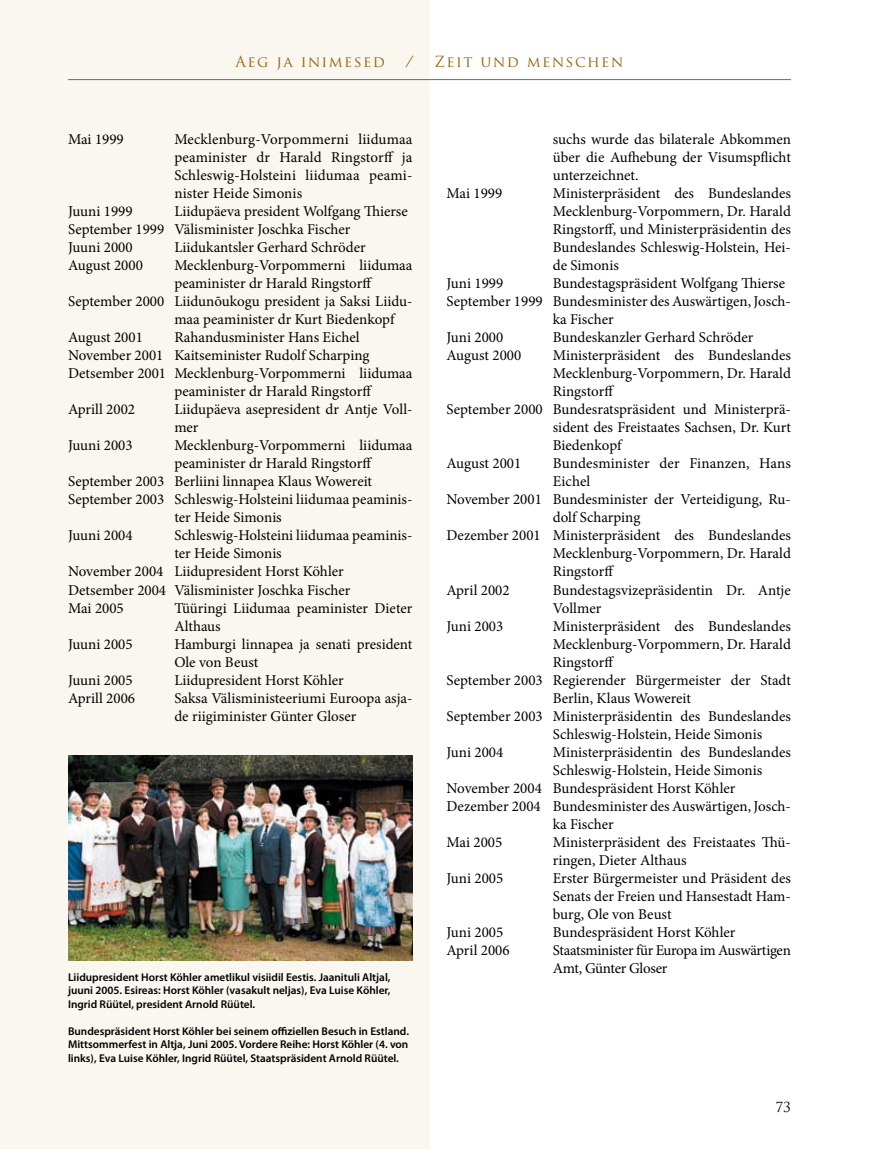
<style>
.page{position:relative;width:893px;height:1149px;background:#fff}
.page>*{position:absolute;margin:0;border:0;box-sizing:border-box;transform-origin:0 0}
.t1{font:15px/18px "Minion Pro";color:#000}
.t2{font:15px/18px "Minion Pro";letter-spacing:-.02em;color:#000}
.t3{font:15px "Trajan Pro";letter-spacing:.1em;color:#9b6414}
.t4{font:13.5px "Trajan Pro";color:#000}
.t5{font:600 11.25px/13.5px "Myriad Pro";color:#000;text-align:justify}
</style>
<div class="page">
<div style="left:0;top:0;width:429px;height:1148px;background:#faf6f0"></div>
<hr style="left:68px;top:79px;width:723px;height:1px;background:#9b6414">
<img style="left:68px;top:755px;width:344px;height:205px">
<p class="t3" style="left:235px;top:52px;width:151px">Aeg ja inimesed</p>
<p class="t3" style="left:406px;top:52px;width:10px">/</p>
<p class="t3" style="left:434px;top:52px;width:190px">Zeit und menschen</p>
<p class="t1" style="left:68px;top:130px;width:57px">Mai 1999</p>
<p class="t1" style="left:174px;top:130px;width:240px;text-align:justify">Mecklenburg-Vorpommerni liidumaa peaminister dr Harald Ringstorff ja Schleswig-Holsteini liidumaa peami&shy;nister Heide Simonis</p>
<p class="t1" style="left:68px;top:202px;width:66px">Juuni 1999</p>
<p class="t1" style="left:68px;top:202px;width:341px;text-indent:106px">Liidupäeva president Wolfgang Thierse<br>September 1999 Välisminister Joschka Fischer<br>Juuni 2000</p>
<p class="t1" style="left:174px;top:238px;width:193px">Liidukantsler Gerhard Schröder</p>
<p class="t1" style="left:68px;top:256px;width:76px">August 2000</p>
<p class="t1" style="left:174px;top:256px;width:240px">Mecklenburg-Vorpommerni liidumaa</p>
<p class="t1" style="left:174px;top:274px;width:199px">peaminister dr Harald Ringstorff</p>
<p class="t1" style="left:68px;top:292px;width:346px">September 2000 Liidunõukogu president ja Saksi Liidu-</p>
<p class="t1" style="left:174px;top:310px;width:222px">maa peaminister dr Kurt Biedenkopf</p>
<p class="t1" style="left:68px;top:328px;width:76px">August 2001</p>
<p class="t1" style="left:174px;top:328px;width:187px">Rahandusminister Hans Eichel</p>
<p class="t1" style="left:68px;top:346px;width:303px">November 2001 Kaitseminister Rudolf Scharping</p>
<p class="t1" style="left:68px;top:364px;width:346px">Detsember 2001 Mecklenburg-Vorpommerni liidumaa</p>
<p class="t1" style="left:174px;top:382px;width:199px">peaminister dr Harald Ringstorff</p>
<p class="t1" style="left:68px;top:400px;width:69px">Aprill 2002</p>
<p class="t1" style="left:174px;top:400px;width:240px">Liidupäeva asepresident dr Antje Voll&shy;mer</p>
<p class="t1" style="left:68px;top:436px;width:66px">Juuni 2003</p>
<p class="t1" style="left:174px;top:436px;width:240px">Mecklenburg-Vorpommerni liidumaa</p>
<p class="t1" style="left:174px;top:454px;width:199px">peaminister dr Harald Ringstorff</p>
<p class="t1" style="left:68px;top:472px;width:306px">September 2003 Berliini linnapea Klaus Wowereit</p>
<p class="t1" style="left:68px;top:490px;width:346px">September 2003 Schleswig-Holsteini liidumaa peaminis-</p>
<p class="t1" style="left:174px;top:508px;width:109px">ter Heide Simonis</p>
<p class="t1" style="left:68px;top:526px;width:66px">Juuni 2004</p>
<p class="t1" style="left:174px;top:526px;width:240px">Schleswig-Holsteini liidumaa peaminis-</p>
<p class="t1" style="left:174px;top:544px;width:109px">ter Heide Simonis</p>
<p class="t1" style="left:68px;top:562px;width:277px">November 2004 Liidupresident Horst Köhler</p>
<p class="t1" style="left:68px;top:580px;width:284px">Detsember 2004 Välisminister Joschka Fischer</p>
<p class="t1" style="left:68px;top:598px;width:57px">Mai 2005</p>
<p class="t1" style="left:174px;top:598px;width:240px">Tüüringi Liidumaa peaminister Dieter<br>Althaus</p>
<p class="t1" style="left:68px;top:634px;width:66px">Juuni 2005</p>
<p class="t1" style="left:174px;top:634px;width:240px">Hamburgi linnapea ja senati president<br>Ole von Beust</p>
<p class="t1" style="left:68px;top:670px;width:66px">Juuni 2005</p>
<p class="t1" style="left:174px;top:670px;width:171px">Liidupresident Horst Köhler</p>
<p class="t1" style="left:68px;top:688px;width:69px">Aprill 2006</p>
<p class="t1" style="left:174px;top:688px;width:240px">Saksa Välisministeeriumi Euroopa asja&shy;de riigiminister Günter Gloser</p>
<p class="t5" style="left:68px;top:969px;width:324px">Liidupresident Horst Köhler ametlikul visiidil Eestis. Jaanituli Altjal, juuni 2005. Esireas: Horst Köhler (vasakult neljas), Eva Luise Köhler, Ingrid Rüütel, president Arnold Rüütel.</p>
<p class="t5" style="left:68px;top:1023px;width:342px">Bundespräsident Horst Köhler bei seinem offiziellen Besuch in Estland.<br>Mittsommerfest in Altja, Juni 2005. Vordere Reihe: Horst Köhler (4. von links), Eva Luise Köhler, Ingrid Rüütel, Staatspräsident Arnold Rüütel.</p>
<p class="t1" style="left:553px;top:130px;width:240px;text-align:justify">suchs wurde das bilaterale Abkommen über die Aufhebung der Visumspflicht unterzeichnet.</p>
<p class="t1" style="left:446px;top:184px;width:57px">Mai 1999</p>
<p class="t1" style="left:553px;top:184px;width:240px;text-align:justify">Ministerpräsident des Bundeslandes Mecklenburg-Vorpommern, Dr. Harald Ringstorff, und Ministerpräsidentin des Bundeslandes Schleswig-Holstein, Hei&shy;de Simonis</p>
<p class="t1" style="left:446px;top:274px;width:58px">Juni 1999</p>
<p class="t1" style="left:553px;top:274px;width:234px">Bundestagspräsident Wolfgang Thierse</p>
<p class="t1" style="left:446px;top:292px;width:346px">September 1999 Bundesminister desAuswärtigen,Josch-</p>
<p class="t1" style="left:553px;top:310px;width:62px">ka Fischer</p>
<p class="t1" style="left:446px;top:328px;width:58px">Juni 2000</p>
<p class="t1" style="left:553px;top:328px;width:202px">Bundeskanzler Gerhard Schröder</p>
<p class="t1" style="left:446px;top:346px;width:76px">August 2000</p>
<p class="t1" style="left:553px;top:346px;width:240px">Ministerpräsident des Bundeslandes</p>
<p class="t1" style="left:553px;top:364px;width:240px">Mecklenburg-Vorpommern, Dr. Harald</p>
<p class="t1" style="left:553px;top:382px;width:63px">Ringstorff</p>
<p class="t1" style="left:446px;top:400px;width:346px">September 2000 Bundesratspräsident und Ministerprä-</p>
<p class="t1" style="left:553px;top:418px;width:240px">sident des Freistaates Sachsen, Dr. Kurt</p>
<p class="t1" style="left:553px;top:436px;width:70px">Biedenkopf</p>
<p class="t1" style="left:446px;top:454px;width:76px">August 2001</p>
<p class="t1" style="left:553px;top:454px;width:240px">Bundesminister der Finanzen, Hans</p>
<p class="t1" style="left:553px;top:472px;width:39px">Eichel</p>
<p class="t1" style="left:446px;top:490px;width:346px">November 2001 Bundesminister der Verteidigung, Ru-</p>
<p class="t1" style="left:553px;top:508px;width:89px">dolf Scharping</p>
<p class="t1" style="left:446px;top:526px;width:346px">Dezember 2001 Ministerpräsident des Bundeslandes</p>
<p class="t1" style="left:553px;top:544px;width:240px">Mecklenburg-Vorpommern, Dr. Harald</p>
<p class="t1" style="left:553px;top:562px;width:63px">Ringstorff</p>
<p class="t1" style="left:446px;top:580px;width:65px">April 2002</p>
<p class="t1" style="left:553px;top:580px;width:240px">Bundestagsvizepräsidentin Dr. Antje<br>Vollmer</p>
<p class="t1" style="left:446px;top:616px;width:58px">Juni 2003</p>
<p class="t1" style="left:553px;top:616px;width:240px">Ministerpräsident des Bundeslandes</p>
<p class="t1" style="left:553px;top:634px;width:240px">Mecklenburg-Vorpommern, Dr. Harald</p>
<p class="t1" style="left:553px;top:652px;width:63px">Ringstorff</p>
<p class="t1" style="left:446px;top:670px;width:346px">September 2003 Regierender Bürgermeister der Stadt</p>
<p class="t1" style="left:553px;top:688px;width:140px">Berlin, Klaus Wowereit</p>
<p class="t1" style="left:446px;top:706px;width:346px">September 2003 Ministerpräsidentin des Bundeslandes</p>
<p class="t1" style="left:553px;top:724px;width:211px">Schleswig-Holstein, Heide Simonis</p>
<p class="t1" style="left:446px;top:742px;width:58px">Juni 2004</p>
<p class="t1" style="left:553px;top:742px;width:240px">Ministerpräsidentin des Bundeslandes</p>
<p class="t1" style="left:553px;top:760px;width:211px">Schleswig-Holstein, Heide Simonis</p>
<p class="t1" style="left:446px;top:778px;width:290px">November 2004 Bundespräsident Horst Köhler</p>
<p class="t1" style="left:446px;top:796px;width:346px">Dezember 2004 Bundesminister desAuswärtigen,Josch-</p>
<p class="t1" style="left:553px;top:814px;width:62px">ka Fischer</p>
<p class="t1" style="left:446px;top:832px;width:57px">Mai 2005</p>
<p class="t1" style="left:553px;top:832px;width:240px">Ministerpräsident des Freistaates Thü&shy;ringen, Dieter Althaus</p>
<p class="t1" style="left:446px;top:868px;width:58px">Juni 2005</p>
<p class="t1" style="left:553px;top:868px;width:240px;text-align:justify">Erster Bürgermeister und Präsident des Senats der Freien und Hansestadt Ham&shy;burg, Ole von Beust</p>
<p class="t1" style="left:446px;top:922px;width:58px">Juni 2005</p>
<p class="t1" style="left:553px;top:922px;width:184px">Bundespräsident Horst Köhler</p>
<p class="t1" style="left:446px;top:940px;width:65px">April 2006</p>
<p class="t2" style="left:553px;top:940px;width:240px">Staatsminister für Europa im Auswärtigen<br>Amt, Günter Gloser</p>
<p class="t4" style="left:775px;top:1098px;width:17px">73</p>
</div>
